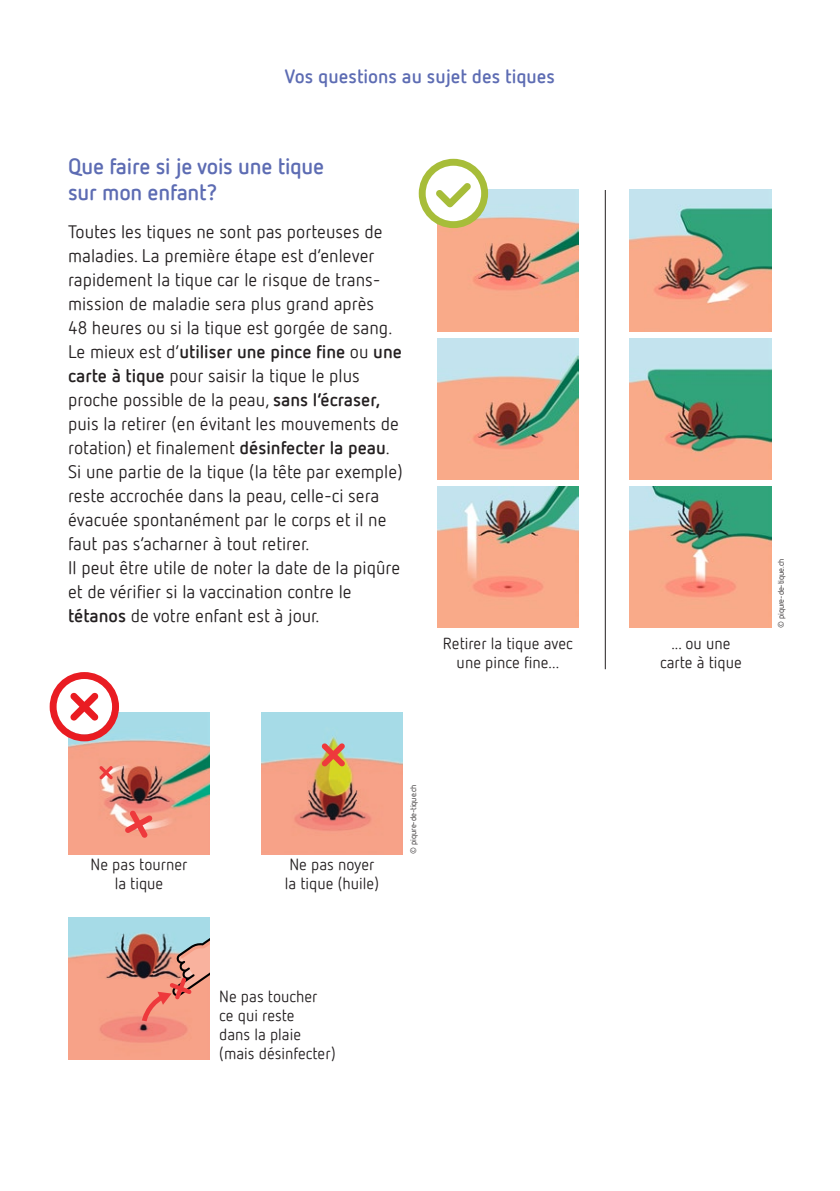
<style>
.page{position:relative;width:840px;height:1191px;background:#fff}
.page>*{position:absolute;margin:0;border:0;box-sizing:border-box;transform-origin:0 0}
.Parag_Style6{font:700 22px/26px "Netto Offc";letter-spacing:-.01em;color:#5d6cb3}
.Parag_Style3{font:700 19px "Netto Offc";color:#5d6cb3}
.Parag_Style3-2{font:18px/24px "Netto Offc";color:#231f20}
.Parag_Style3-3{font:16px/19.2px "Netto Offc";color:#231f20;text-align:center}
.TEXTE_questions{font:8px "Netto Offc";letter-spacing:-.01em;color:#231f20}
.s1{font-weight:700}
</style>
<div class="page">
<img style="left:437px;top:190px;width:141px;height:142px">
<img style="left:437px;top:338px;width:141px;height:142px">
<img style="left:629px;top:190px;width:142px;height:142px">
<img style="left:629px;top:338px;width:142px;height:142px">
<img style="left:629px;top:486px;width:142px;height:142px">
<img style="left:437px;top:486px;width:141px;height:142px">
<div style="left:418px;top:159px;width:70px;height:69px;background:#a7bd39;border-radius:50%"></div>
<div style="left:425px;top:166px;width:56px;height:55px;background:#fff;border-radius:50%"></div>
<svg style="left:436px;top:183px;width:35px;height:24px"></svg>
<img style="left:68px;top:712px;width:142px;height:142px">
<svg style="left:125px;top:810px;width:27px;height:28px"></svg>
<svg style="left:99px;top:766px;width:14px;height:13px"></svg>
<img style="left:261px;top:712px;width:142px;height:142px">
<svg style="left:321px;top:743px;width:24px;height:23px"></svg>
<img style="left:68px;top:917px;width:142px;height:142px">
<svg style="left:139px;top:937px;width:71px;height:88px;background:#cf897a"></svg>
<svg style="left:50px;top:672px;width:69px;height:69px"></svg>
<hr style="left:604px;top:190px;width:1px;height:479px;background:#231f20">
<p class="Parag_Style3" style="left:285px;top:64px;width:272px">Vos questions au sujet des tiques</p>
<p class="Parag_Style6" style="left:68px;top:153px;width:257px">Que faire si je vois une tique sur mon enfant?</p>
<p class="Parag_Style3-2" style="left:68px;top:219px;width:336px">Toutes les tiques ne sont pas porteuses de maladies. La première étape est d’enlever rapidement la tique car le risque de trans&shy;mission de maladie sera plus grand après<br>48 heures ou si la tique est gorgée de sang.<br>Le mieux est d’<span class="s1">utiliser une pince fine</span> ou <span class="s1">une carte à tique</span> pour saisir la tique le plus proche possible de la peau, <span class="s1">sans l’écraser, </span>puis la retirer (en évitant les mouvements de rotation) et finalement <span class="s1">désinfecter la peau</span>.<br>Si une partie de la tique (la tête par exemple) reste accrochée dans la peau, celle-ci sera évacuée spontanément par le corps et il ne faut pas s’acharner à tout retirer.<br>Il peut être utile de noter la date de la piqûre et de vérifier si la vaccination contre le <span class="s1">tétanos</span> de votre enfant est à jour.</p>
<p class="Parag_Style3-3" style="left:442px;top:633px;width:131px">Retirer la tique avec une pince fine...</p>
<p class="Parag_Style3-3" style="left:659px;top:633px;width:83px">... ou une carte à tique</p>
<p class="TEXTE_questions" style="left:775px;top:628px;width:71px;rotate:-90deg">© piqure-de-tique.ch</p>
<p class="Parag_Style3-3" style="left:90px;top:854px;width:98px">Ne pas tourner la tique</p>
<p class="Parag_Style3-3" style="left:285px;top:854px;width:96px;text-align:left">Ne pas noyer la tique (huile)</p>
<p class="TEXTE_questions" style="left:408px;top:853px;width:71px;rotate:-90deg">© piqure-de-tique.ch</p>
<p class="Parag_Style3-3" style="left:219px;top:986px;width:100px;text-align:left">Ne pas toucher ce qui reste dans la plaie</p>
<p class="Parag_Style3-3" style="left:219px;top:1043px;width:118px">(mais désinfecter)</p>
</div>
